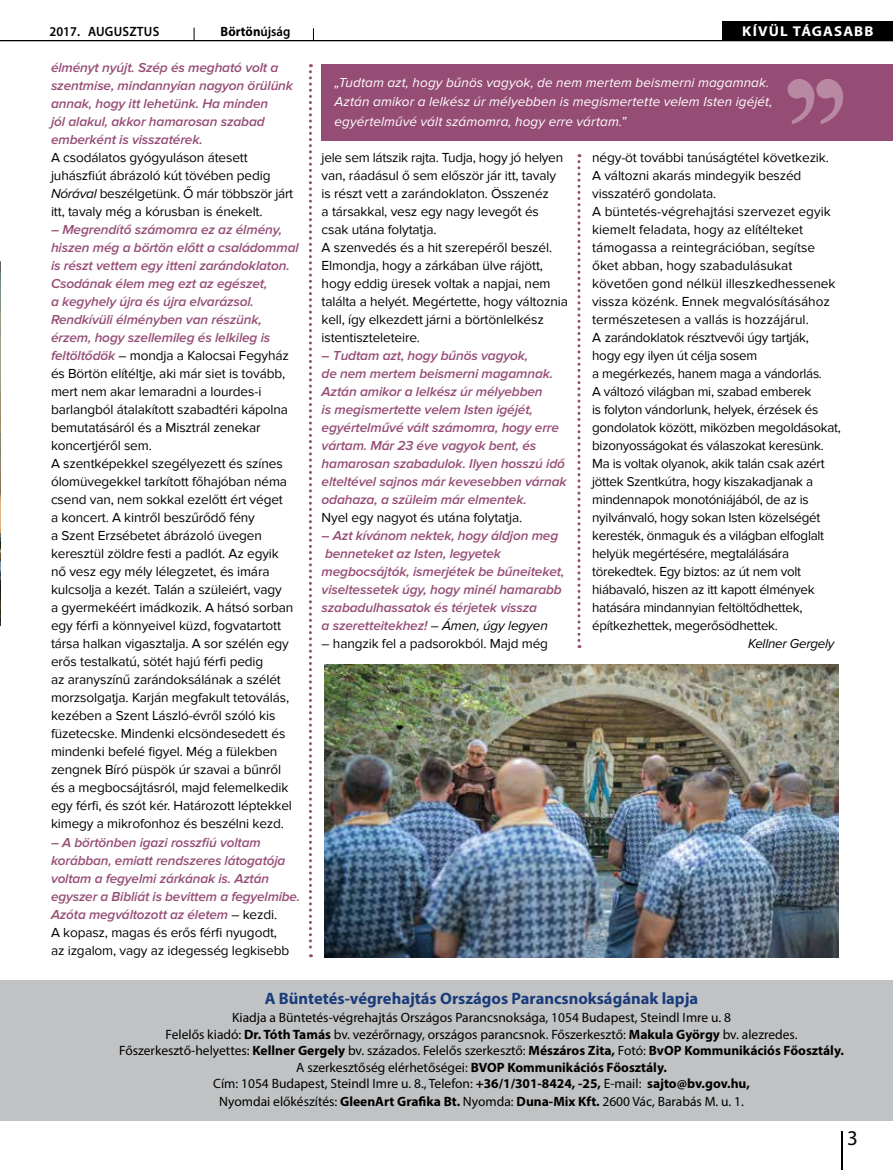
<style>
.page{position:relative;width:893px;height:1170px;background:#fff}
.page>*{position:absolute;margin:0;border:0;box-sizing:border-box;transform-origin:0 0}
.t1{font:21px "Myriad Pro";color:#000}
.t2{font:700 16.5px "Myriad Pro";color:#1a3c7b}
.t3{font:700 14.25px "Myriad Pro";letter-spacing:.075em;color:#fff;scale:1.05 1}
.t4{font:13.5px/18px "Proxima Nova";letter-spacing:-.01em;color:#000}
.t5{font:italic 600 13.5px/18px "Proxima Nova";letter-spacing:-.01em;color:#964d75}
.t6{font:13.5px/16.5px "Myriad Pro";color:#000;text-align:center}
.t7{font:italic 13.5px/19.5px "Proxima Nova";letter-spacing:.005em;color:#fff}
.t8{font:600 13.5px "Myriad Pro";letter-spacing:.02em;color:#000;scale:.95 1}
.t9{font:italic 13.5px "Proxima Nova";letter-spacing:-.02em;color:#000}
.t10{font:700 13.5px "Myriad Pro";color:#000;scale:.95 1}
.s1{font-weight:600}
.s2{font-style:italic}
.s3{font-weight:600;font-style:italic;color:#964d75}
.s4{font-weight:400;font-style:normal;color:#000}
.s5{font-weight:400;color:#000}
.s6{font-weight:700}
</style>
<div class="page">
<div style="left:723px;top:21px;width:170px;height:19px;background:#000"></div>
<hr style="left:0;top:40px;width:893px;height:1px;background:#000">
<div style="left:0;top:980px;width:893px;height:140px;background:#c0c2c4"></div>
<svg style="left:309px;top:64px;width:3px;height:893px"></svg>
<svg style="left:577px;top:154px;width:3px;height:494px"></svg>
<img style="left:0;top:261px;width:1px;height:364px">
<hr style="left:841px;top:1131px;width:2px;height:38px;background:#000">
<svg style="left:194px;top:28px;width:1px;height:12px"></svg>
<svg style="left:313px;top:28px;width:1px;height:12px"></svg>
<img style="left:324px;top:664px;width:515px;height:293px">
<div style="left:322px;top:64px;width:571px;height:77px;background:#964d75"></div>
<svg style="left:788px;top:79px;width:55px;height:45px"></svg>
<p class="t8" style="left:50px;top:23px;width:117px">2017. AUGUSZTUS</p>
<p class="t10" style="left:221px;top:22px;width:75px">Börtön<span class="s1">ÚJSÁG</span></p>
<p class="t3" style="left:742px;top:22px;width:126px">Kívül tágasabb</p>
<p class="t5" style="left:51px;top:59px;width:244px">élményt nyújt. Szép és megható volt a szentmise, mindannyian nagyon örülünk annak, hogy itt lehetünk. Ha minden<br>jól alakul, akkor hamarosan szabad emberként is visszatérek.</p>
<p class="t4" style="left:51px;top:149px;width:244px">A csodálatos gyógyuláson átesett juhászfiút ábrázoló kút tövében pedig <span class="s2">Nórával</span> beszélgetünk. Ő már többször járt itt, tavaly még a kórusban is énekelt.</p>
<p class="t4" style="left:51px;top:221px;width:249px"><span class="s3">– Megrendítő számomra ez az élmény, hiszen még a börtön előtt a családommal is részt vettem egy itteni zarándoklaton.<br>Csodának élem meg ezt az egészet,<br>a kegyhely újra és újra elvarázsol.<br>Rendkívüli élményben van részünk, érzem, hogy szellemileg és lelkileg is feltöltődök</span> – mondja a Kalocsai Fegyház és Börtön elítéltje, aki már siet is tovább, mert nem akar lemaradni a lourdes-i barlangból átalakított szabadtéri kápolna bemutatásáról és a Misztrál zenekar koncertjéről sem.<br>A szentképekkel szegélyezett és színes ólomüvegekkel tarkított főhajóban néma csend van, nem sokkal ezelőtt ért véget<br>a koncert. A kintről beszűrődő fény<br>a Szent Erzsébetet ábrázoló üvegen keresztül zöldre festi a padlót. Az egyik<br>nő vesz egy mély lélegzetet, és imára kulcsolja a kezét. Talán a szüleiért, vagy<br>a gyermekéért imádkozik. A hátsó sorban egy férfi a könnyeivel küzd, fogvatartott társa halkan vigasztalja. A sor szélén egy erős testalkatú, sötét hajú férfi pedig<br>az aranyszínű zarándoksálának a szélét morzsolgatja. Karján megfakult tetoválás, kezében a Szent László-évről szóló kis füzetecske. Mindenki elcsöndesedett és mindenki befelé figyel. Még a fülekben zengnek Bíró püspök úr szavai a bűnről<br>és a megbocsájtásról, majd felemelkedik egy férfi, és szót kér. Határozott léptekkel kimegy a mikrofonhoz és beszélni kezd.</p>
<p class="t5" style="left:51px;top:833px;width:251px">– A börtönben igazi rosszfiú voltam korábban, emiatt rendszeres látogatója voltam a fegyelmi zárkának is. Aztán egyszer a Bibliát is bevittem a fegyelmibe.<br>Azóta megváltozott az életem <span class="s4">– kezdi.<br>A kopasz, magas és erős férfi nyugodt,<br>az izgalom, vagy az idegesség legkisebb</span></p>
<p class="t7" style="left:334px;top:73px;width:440px">„Tudtam azt, hogy bűnös vagyok, de nem mertem beismerni magamnak.<br>Aztán amikor a lelkész úr mélyebben is megismertette velem Isten igéjét, egyértelművé vált számomra, hogy erre vártam.”</p>
<p class="t4" style="left:592px;top:149px;width:250px">négy-öt további tanúságtétel következik.<br>A változni akarás mindegyik beszéd visszatérő gondolata.<br>A büntetés-végrehajtási szervezet egyik kiemelt feladata, hogy az elítélteket támogassa a reintegrációban, segítse őket abban, hogy szabadulásukat követően gond nélkül illeszkedhessenek vissza közénk. Ennek megvalósításához természetesen a vallás is hozzájárul.<br>A zarándoklatok résztvevői úgy tartják,<br>hogy egy ilyen út célja sosem<br>a megérkezés, hanem maga a vándorlás.<br>A változó világban mi, szabad emberek<br>is folyton vándorlunk, helyek, érzések és gondolatok között, miközben megoldásokat, bizonyosságokat és válaszokat keresünk.<br>Ma is voltak olyanok, akik talán csak azért jöttek Szentkútra, hogy kiszakadjanak a mindennapok monotóniájából, de az is nyilvánvaló, hogy sokan Isten közelségét keresték, önmaguk és a világban elfoglalt helyük megértésére, megtalálására törekedtek. Egy biztos: az út nem volt hiábavaló, hiszen az itt kapott élmények hatására mindannyian feltöltődhettek, építkezhettek, megerősödhettek.</p>
<p class="t9" style="left:748px;top:637px;width:88px">Kellner Gergely</p>
<p class="t4" style="left:322px;top:149px;width:248px">jele sem látszik rajta. Tudja, hogy jó helyen van, ráadásul ő sem először jár itt, tavaly is részt vett a zarándoklaton. Összenéz<br>a társakkal, vesz egy nagy levegőt és csak utána folytatja.<br>A szenvedés és a hit szerepéről beszél.<br>Elmondja, hogy a zárkában ülve rájött, hogy eddig üresek voltak a napjai, nem találta a helyét. Megértette, hogy változnia kell, így elkezdett járni a börtönlelkész istentiszteleteire.</p>
<p class="t5" style="left:322px;top:347px;width:247px">– Tudtam azt, hogy bűnös vagyok,<br>de nem mertem beismerni magamnak.<br>Aztán amikor a lelkész úr mélyebben<br>is megismertette velem Isten igéjét, egyértelművé vált számomra, hogy erre vártam. Már 23 éve vagyok bent, és hamarosan szabadulok. Ilyen hosszú idő elteltével sajnos már kevesebben várnak odahaza, a szüleim már elmentek.</p>
<p class="t4" style="left:322px;top:509px;width:202px">Nyel egy nagyot és utána folytatja.</p>
<p class="t5" style="left:322px;top:527px;width:244px">– Azt kívánom nektek, hogy áldjon meg benneteket az Isten, legyetek megbocsájtók, ismerjétek be bűneiteket, viseltessetek úgy, hogy minél hamarabb szabadulhassatok és térjetek vissza<br>a szeretteitekhez! <span class="s4">–</span> <span class="s5">Ámen, úgy legyen</span></p>
<p class="t4" style="left:322px;top:635px;width:228px">– hangzik fel a padsorokból. Majd még</p>
<p class="t2" style="left:265px;top:987px;width:435px">A Büntetés-végrehajtás Országos Parancsnokságának lapja</p>
<p class="t6" style="left:119px;top:1008px;width:726px">Kiadja a Büntetés-végrehajtás Országos Parancsnoksága, 1054 Budapest, Steindl Imre u. 8<br>Felelős kiadó: <span class="s6">Dr. Tóth Tamás</span> bv. vezérőrnagy, országos parancsnok. Főszerkesztő: <span class="s6">Makula György</span> bv. alezredes.<br>Főszerkesztő-helyettes: <span class="s6">Kellner Gergely</span> bv. százados. Felelős szerkesztő: <span class="s6">Mészáros Zita,</span> Fotó: <span class="s6">BvOP Kommunikációs Főosztály.<br></span>A szerkesztőség elérhetőségei: <span class="s6">BVOP Kommunikációs Főosztály.<br></span>Cím: 1054 Budapest, Steindl Imre u. 8., Telefon: <span class="s6">+36/1/301-8424, -25,</span> E-mail: <span class="s6">sajto@bv.gov.hu,</span></p>
<p class="t6" style="left:219px;top:1092px;width:526px">Nyomdai előkészítés: <span class="s6">GleenArt Grafika Bt.</span> Nyomda: <span class="s6">Duna-Mix Kft.</span> 2600 Vác, Barabás M. u. 1.</p>
<h1 class="t1" style="left:847px;top:1125px;width:12px">3</h1>
</div>
